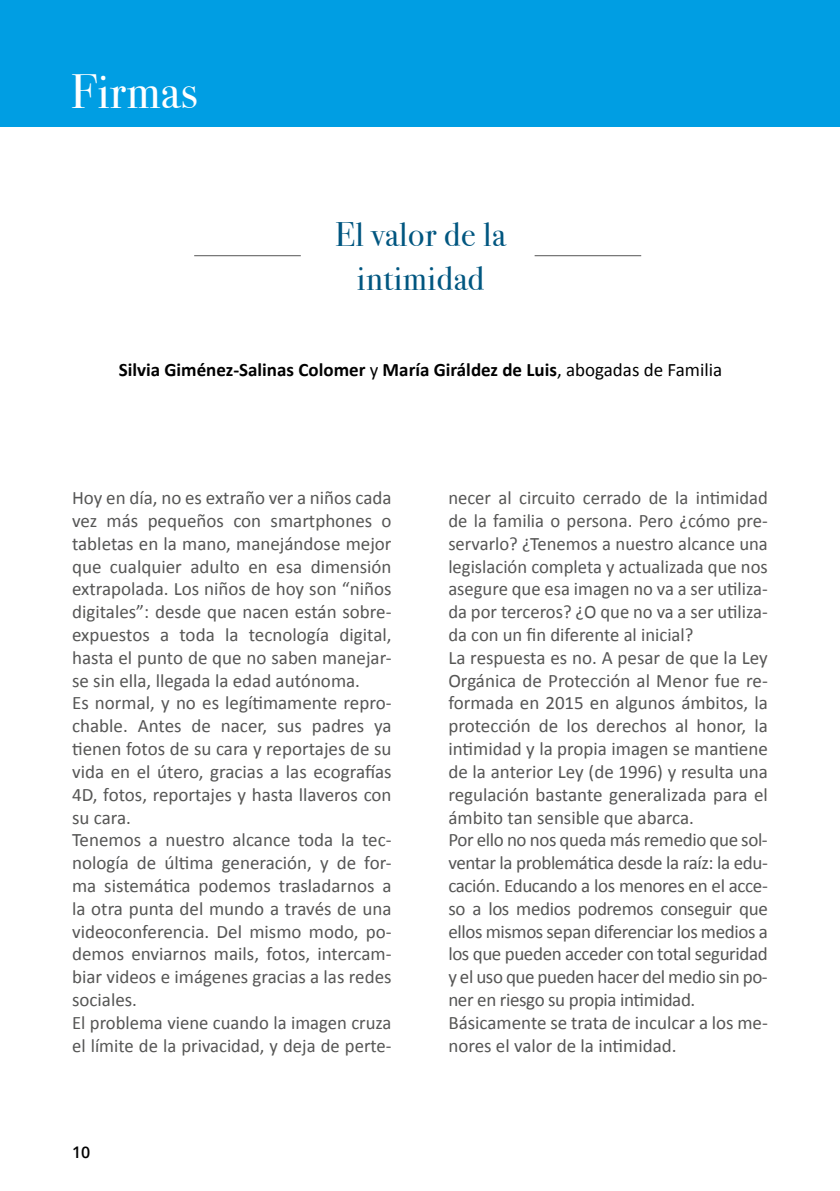
<style>
.page{position:relative;width:840px;height:1191px;background:#fff}
.page>*{position:absolute;margin:0;border:0;box-sizing:border-box;transform-origin:0 0}
.t1{font:48px "Bodoni Svty Two ITCTT";letter-spacing:.01em;color:#fff}
.t2{font:34px/44px "Bodoni Svty Two ITCTT";letter-spacing:.02em;color:#005680;text-align:center}
.t3{font:19px/22.8px "Calibri";color:#565655}
.t4{font:700 19px "Calibri";color:#000}
.t5{font:600 16px "Open Sans";color:#000}
.s1{font-weight:400}
</style>
<div class="page">
<div style="left:0;top:0;width:839px;height:126px;background:#009ee3"></div>
<hr style="left:194px;top:255px;width:106px;height:1px;background:#565655">
<hr style="left:534px;top:255px;width:107px;height:1px;background:#565655">
<h1 class="t1" style="left:71px;top:53px;width:128px">Firmas</h1>
<h2 class="t2" style="left:335px;top:209px;width:172px">El valor de la intimidad</h2>
<p class="t4" style="left:119px;top:358px;width:604px">Silvia Giménez-Salinas Colomer <span class="s1">y</span> María Giráldez de Luis<span class="s1">, abogadas de Familia</span></p>
<p class="t3" style="left:72px;top:485px;width:321px">Hoy en día, no es extraño ver a niños cada vez más pequeños con smartphones o tabletas en la mano, manejándose mejor que cualquier adulto en esa dimensión extrapolada. Los niños de hoy son “niños digitales”: desde que nacen están sobre&shy;expuestos a toda la tecnología digital, hasta el punto de que no saben manejar&shy;se sin ella, llegada la edad autónoma.<br>Es normal, y no es legítimamente repro&shy;chable. Antes de nacer, sus padres ya tienen fotos de su cara y reportajes de su vida en el útero, gracias a las ecografías 4D, fotos, reportajes y hasta llaveros con su cara.<br>Tenemos a nuestro alcance toda la tec&shy;nología de última generación, y de for&shy;ma sistemática podemos trasladarnos a la otra punta del mundo a través de una videoconferencia. Del mismo modo, po&shy;demos enviarnos mails, fotos, intercam&shy;biar videos e imágenes gracias a las redes sociales.<br>El problema viene cuando la imagen cruza el límite de la privacidad, y deja de perte-</p>
<p class="t3" style="left:448px;top:485px;width:321px">necer al circuito cerrado de la intimidad de la familia o persona. Pero ¿cómo pre&shy;servarlo? ¿Tenemos a nuestro alcance una legislación completa y actualizada que nos asegure que esa imagen no va a ser utiliza&shy;da por terceros? ¿O que no va a ser utiliza&shy;da con un fin diferente al inicial?<br>La respuesta es no. A pesar de que la Ley Orgánica de Protección al Menor fue re&shy;formada en 2015 en algunos ámbitos, la protección de los derechos al honor, la intimidad y la propia imagen se mantiene de la anterior Ley (de 1996) y resulta una regulación bastante generalizada para el ámbito tan sensible que abarca.<br>Por ello no nos queda más remedio que sol&shy;ventar la problemática desde la raíz: la edu&shy;cación. Educando a los menores en el acce&shy;so a los medios podremos conseguir que ellos mismos sepan diferenciar los medios a los que pueden acceder con total seguridad y el uso que pueden hacer del medio sin po&shy;ner en riesgo su propia intimidad.<br>Básicamente se trata de inculcar a los me&shy;nores el valor de la intimidad.</p>
<p class="t5" style="left:72px;top:1141px;width:20px">10</p>
</div>
